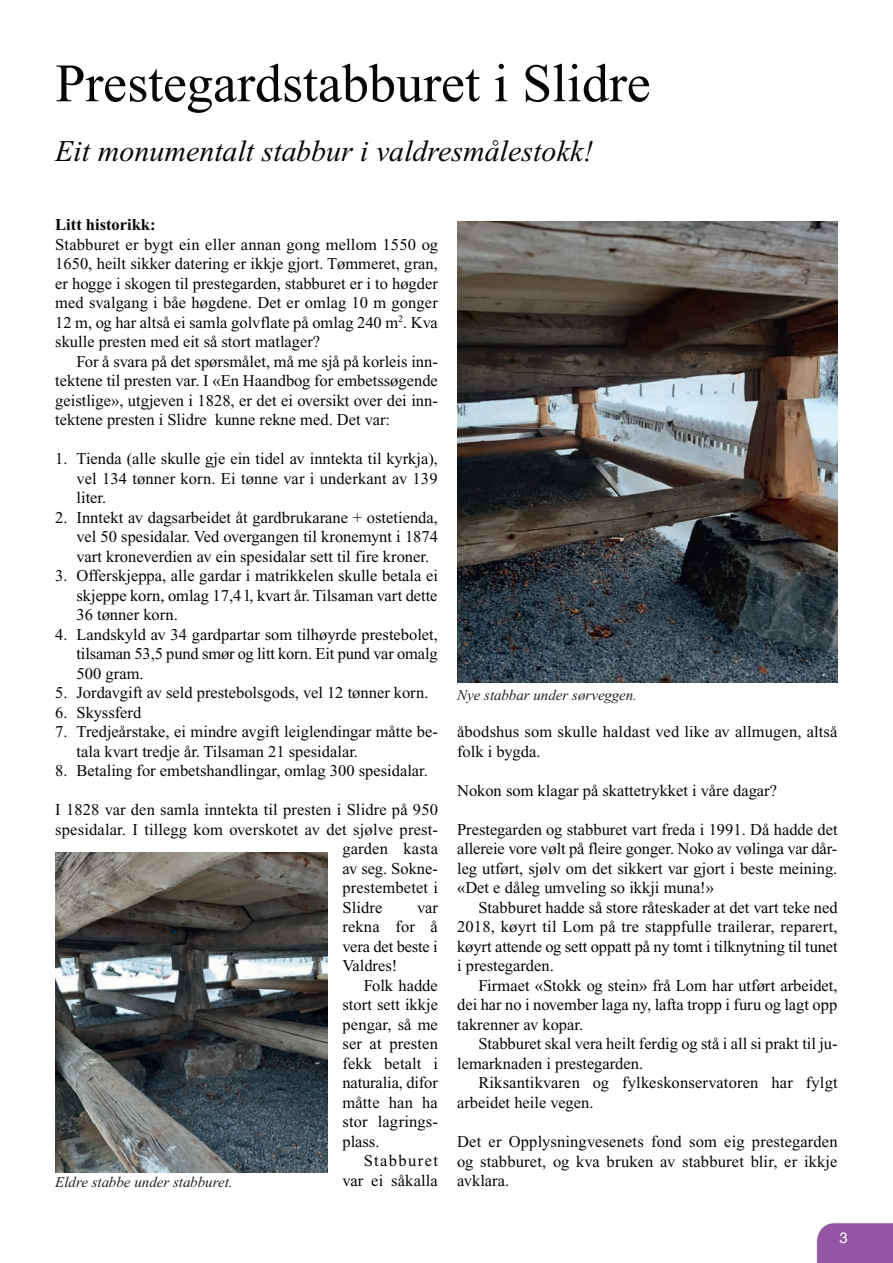
<style>
.page{position:relative;width:893px;height:1263px;background:#fff}
.page>*{position:absolute;margin:0;border:0;box-sizing:border-box;transform-origin:0 0}
.t1{font:54px "Times New Roman";color:#080606}
.t2{font:italic 30px "Times New Roman";color:#080606}
.t3{font:16.5px/19.5px "Times New Roman";color:#080606;text-align:justify}
.t4{font:700 16.5px "Times New Roman";color:#080606}
.t5{font:italic 15px "Times New Roman";color:#231f20}
.t6{font:15px "Helvetica Neue";color:#fff}
</style>
<div class="page">
<img style="left:816px;top:1222px;width:77px;height:41px">
<img style="left:55px;top:852px;width:272px;height:320px">
<img style="left:457px;top:221px;width:381px;height:462px">
<h1 class="t1" style="left:55px;top:64px;width:597px">Prestegardstabburet i Slidre</h1>
<h2 class="t2" style="left:55px;top:140px;width:539px">Eit monumentalt stabbur i valdresmålestokk!</h2>
<p class="t4" style="left:55px;top:219px;width:102px">Litt historikk:</p>
<p class="t3" style="left:55px;top:236px;width:384px">Stabburet er bygt ein eller annan gong mellom 1550 og 1650, heilt sikker datering er ikkje gjort. Tømmeret, gran, er hogge i skogen til prestegarden, stabburet er i to høgder med svalgang i båe høgdene. Det er omlag 10 m gonger 12 m, og har altså ei samla golvflate på omlag 240 m<sup>2</sup>. Kva skulle presten med eit så stort matlager?</p>
<p class="t3" style="left:55px;top:353px;width:384px;text-indent:21px">For å svara på det spørsmålet, må me sjå på korleis inn&shy;tektene til presten var. I «En Haandbog for embetssøgende geistlige», utgjeven i 1828, er det ei oversikt over dei inn&shy;tektene presten i Slidre kunne rekne med. Det var:</p>
<p class="t3" style="left:77px;top:450px;width:363px;text-indent:-21px">1. Tienda (alle skulle gje ein tidel av inntekta til kyrkja), vel 134 tønner korn. Ei tønne var i underkant av 139 liter.</p>
<p class="t3" style="left:77px;top:509px;width:363px;text-indent:-21px">2. Inntekt av dagsarbeidet åt gardbrukarane + ostetienda, vel 50 spesidalar. Ved overgangen til kronemynt i 1874 vart kroneverdien av ein spesidalar sett til fire kroner.</p>
<p class="t3" style="left:77px;top:567px;width:363px;text-indent:-21px">3. Offerskjeppa, alle gardar i matrikkelen skulle betala ei skjeppe korn, omlag 17,4 l, kvart år. Tilsaman vart dette 36 tønner korn.</p>
<p class="t3" style="left:77px;top:626px;width:363px;text-indent:-21px">4. Landskyld av 34 gardpartar som tilhøyrde prestebolet, tilsaman 53,5 pund smør og litt korn. Eit pund var omalg 500 gram.</p>
<p class="t3" style="left:55px;top:685px;width:375px">5. Jordavgift av seld prestebolsgods, vel 12 tønner korn.</p>
<p class="t3" style="left:55px;top:704px;width:88px">6. Skyssferd</p>
<p class="t3" style="left:77px;top:724px;width:363px;text-indent:-21px">7. Tredjeårstake, ei mindre avgift leiglendingar måtte be&shy;tala kvart tredje år. Tilsaman 21 spesidalar.</p>
<p class="t3" style="left:55px;top:763px;width:374px">8. Betaling for embetshandlingar, omlag 300 spesidalar.</p>
<p class="t3" style="left:55px;top:802px;width:384px">I 1828 var den samla inntekta til presten i Slidre på 950</p>
<p class="t3" style="left:55px;top:821px;width:384px">spesidalar. I tillegg kom overskotet av det sjølve prest -</p>
<p class="t3" style="left:342px;top:841px;width:97px">garden kasta</p>
<p class="t3" style="left:342px;top:860px;width:97px">av seg. Sokne-</p>
<p class="t3" style="left:342px;top:880px;width:97px">prestembetet i</p>
<p class="t3" style="left:342px;top:899px;width:42px">Slidre</p>
<p class="t3" style="left:342px;top:899px;width:97px;text-indent:75px">var rekna for å vera det beste i Valdres!</p>
<p class="t3" style="left:342px;top:977px;width:97px;text-indent:21px">Folk hadde stort sett ikkje pengar, så me ser at presten fekk betalt i naturalia, difor måtte han ha stor lagrings&shy;plass.</p>
<p class="t3" style="left:342px;top:1153px;width:97px;text-align:right">Stabburet var ei såkalla</p>
<p class="t5" style="left:55px;top:1176px;width:179px">Eldre stabbe under stabburet.</p>
<p class="t5" style="left:457px;top:690px;width:181px">Nye stabbar under sørveggen.</p>
<p class="t3" style="left:457px;top:724px;width:382px">åbodshus som skulle haldast ved like av allmugen, altså folk i bygda.</p>
<p class="t3" style="left:457px;top:782px;width:321px">Nokon som klagar på skattetrykket i våre dagar?</p>
<p class="t3" style="left:457px;top:821px;width:382px">Prestegarden og stabburet vart freda i 1991. Då hadde det allereie vore vølt på fleire gonger. Noko av vølinga var dår&shy;leg utført, sjølv om det sikkert var gjort i beste meining. «Det e dåleg umveling so ikkji muna!»</p>
<p class="t3" style="left:457px;top:899px;width:382px;text-indent:21px">Stabburet hadde så store råteskader at det vart teke ned 2018, køyrt til Lom på tre stappfulle trailerar, reparert, køyrt attende og sett oppatt på ny tomt i tilknytning til tunet i prestegarden.</p>
<p class="t3" style="left:457px;top:977px;width:382px;text-indent:21px">Firmaet «Stokk og stein» frå Lom har utført arbeidet, dei har no i november laga ny, lafta tropp i furu og lagt opp takrenner av kopar.</p>
<p class="t3" style="left:457px;top:1036px;width:382px;text-indent:21px">Stabburet skal vera heilt ferdig og stå i all si prakt til ju&shy;lemarknaden i prestegarden.</p>
<p class="t3" style="left:457px;top:1075px;width:382px;text-indent:21px">Riksantikvaren og fylkeskonservatoren har fylgt arbeidet heile vegen.</p>
<p class="t3" style="left:457px;top:1133px;width:382px">Det er Opplysningvesenets fond som eig preste garden og stabburet, og kva bruken av stabburet blir, er ikkje avklara.</p>
<p class="t6" style="left:840px;top:1232px;width:10px">3</p>
</div>
